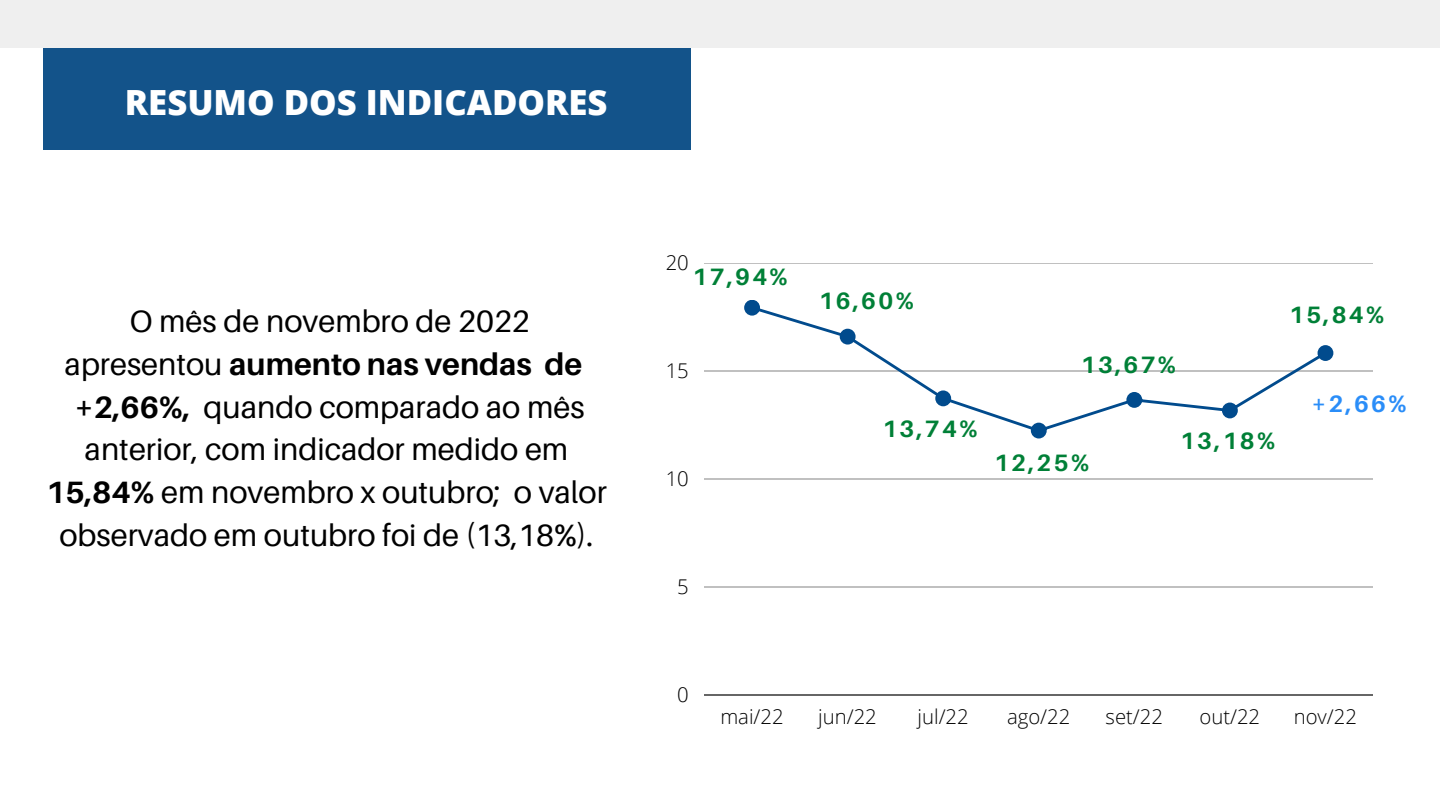
<style>
.page{position:relative;width:1440px;height:810px;background:#fff}
.page>*{position:absolute;margin:0;border:0;box-sizing:border-box;transform-origin:0 0}
.t1{font:800 34.7px "Open Sans";color:#fff}
.t2{font:30.9px/42.8px "Aileron";color:#000;text-align:center}
.t3{font:700 23.7px "Aileron";letter-spacing:.1em;color:#008037}
.t4{font:700 23.7px "Aileron";color:#2a8df8}
.t5{font:300 20.3px "Open Sans";color:#000}
.s1{font-weight:700}
</style>
<div class="page">
<div style="left:0;top:0;width:1440px;height:48px;background:#efefef"></div>
<div style="left:43px;top:48px;width:648px;height:102px;background:#13538a"></div>
<hr style="left:704px;top:263px;width:669px;height:1px;background:#000">
<hr style="left:704px;top:371px;width:669px;height:1px;background:#000">
<hr style="left:704px;top:479px;width:669px;height:1px;background:#000">
<hr style="left:704px;top:587px;width:669px;height:1px;background:#000">
<hr style="left:704px;top:695px;width:669px;height:1px;background:#000">
<svg style="left:744px;top:300px;width:589px;height:139px"></svg>
<p class="t1" style="left:125px;top:78px;width:484px">RESUMO DOS INDICADORES</p>
<p class="t2" style="left:46px;top:299px;width:562px">O mês de novembro de 2022 apresentou <span class="s1">aumento nas vendas de +2,66%,</span> quando comparado ao mês anterior, com indicador medido em<br><span class="s1">15,84%</span> em novembro x outubro; o valor observado em outubro foi de (13,18%).</p>
<p class="t5" style="left:666px;top:249px;width:25px">20</p>
<p class="t3" style="left:693px;top:262px;width:97px">17,94%</p>
<p class="t5" style="left:666px;top:356px;width:25px">15</p>
<p class="t5" style="left:666px;top:464px;width:25px">10</p>
<p class="t3" style="left:819px;top:286px;width:97px">16,60%</p>
<p class="t3" style="left:882px;top:414px;width:97px">13,74%</p>
<p class="t3" style="left:1081px;top:351px;width:97px">13,67%</p>
<p class="t3" style="left:994px;top:448px;width:97px">12,25%</p>
<p class="t3" style="left:1180px;top:426px;width:97px">13,18%</p>
<p class="t3" style="left:1289px;top:300px;width:97px">15,84%</p>
<p class="t4" style="left:1311px;top:389px;width:97px">+2,66%</p>
<p class="t5" style="left:677px;top:572px;width:13px">5</p>
<p class="t5" style="left:677px;top:680px;width:13px">0</p>
<p class="t5" style="left:720px;top:703px;width:65px">mai/22</p>
<p class="t5" style="left:818px;top:703px;width:60px">jun/22</p>
<p class="t5" style="left:918px;top:703px;width:53px">jul/22</p>
<p class="t5" style="left:1007px;top:703px;width:65px">ago/22</p>
<p class="t5" style="left:1106px;top:703px;width:59px">set/22</p>
<p class="t5" style="left:1200px;top:703px;width:62px">out/22</p>
<p class="t5" style="left:1294px;top:703px;width:65px">nov/22</p>
</div>
